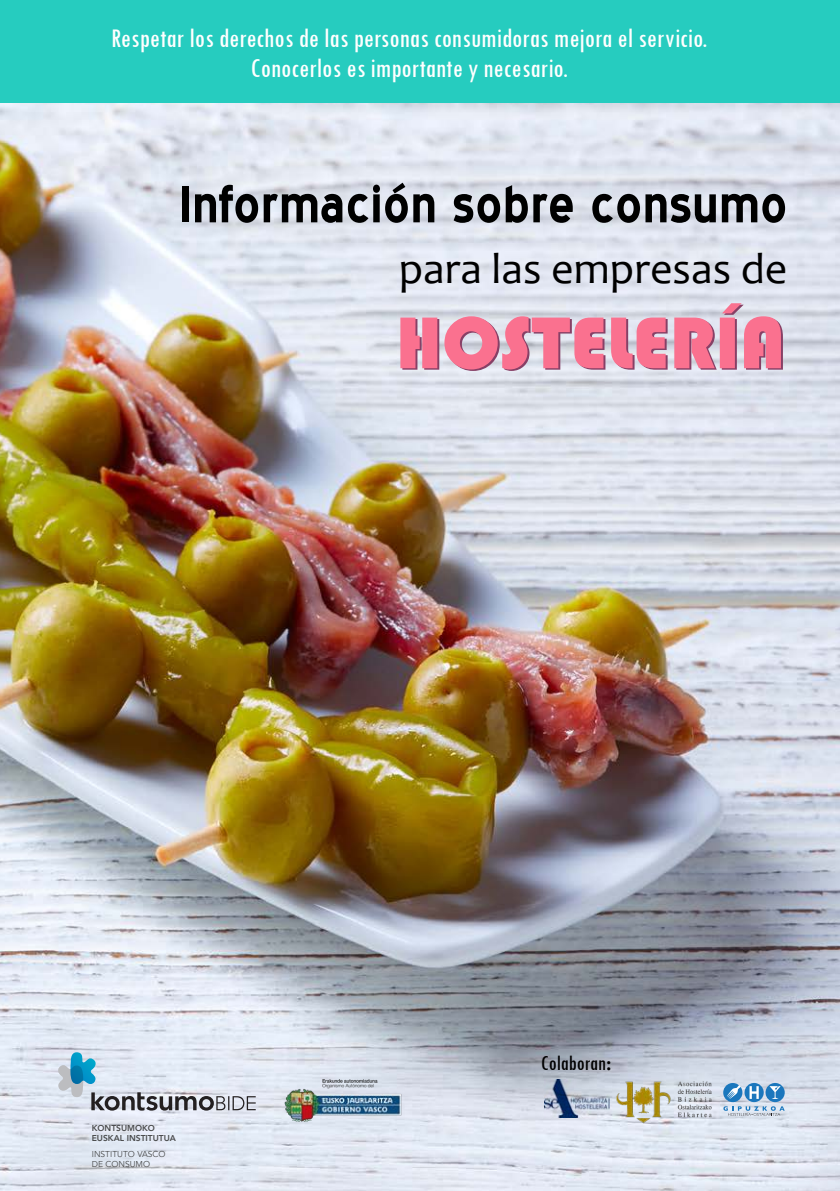
<style>
.page{position:relative;width:840px;height:1191px;background:#fff}
.page>*{position:absolute;margin:0;border:0;box-sizing:border-box;transform-origin:0 0}
.t1{font:76px "Bauhaus 93";color:#874066}
.t2{font:700 50px "Blue Highway";color:#000}
.t3{font:44px "Candara";color:#000}
.t4{font:condensed 28px "Tw Cen";color:#fff}
.t5{font:condensed 21.8px "Tw Cen";color:#000}
.t6{font:800 8.4px "Avenir LT Std";color:#494a4b}
.t7{font:8.4px "Avenir LT Std";color:#494a4b}
.s1{font-weight:700}
</style>
<div class="page">
<img style="left:0;top:102px;width:839px;height:1089px">
<div style="left:0;top:0;width:839px;height:102px;background:#26ccbf"></div>
<img style="left:273px;top:1065px;width:139px;height:66px">
<svg style="left:58px;top:1052px;width:197px;height:58px;background:#c2ceda"></svg>
<img style="left:544px;top:1079px;width:64px;height:38px">
<svg style="left:722px;top:1082px;width:62px;height:34px;background:#92b8d8"></svg>
<img style="left:614px;top:1079px;width:99px;height:45px">
<p class="t4" style="left:111px;top:22px;width:597px">Respetar los derechos de las personas consumidoras mejora el servicio.</p>
<p class="t4" style="left:250px;top:52px;width:319px">Conocerlos es importante y necesario.</p>
<p class="t2" style="left:179px;top:175px;width:609px">Información sobre consumo</p>
<p class="t3" style="left:398px;top:241px;width:390px">para las empresas de</p>
<p class="t1" style="left:397px;top:301px;width:391px">HOSTELERÍA</p>
<p class="t6" style="left:92px;top:1122px;width:65px">KONTSUMOKO</p>
<p class="t6" style="left:92px;top:1133px;width:86px">EUSKAL INSTITUTUA</p>
<p class="t7" style="left:92px;top:1149px;width:75px">INSTITUTO VASCO</p>
<p class="t7" style="left:92px;top:1159px;width:60px">DE CONSUMO</p>
<p class="t5" style="left:540px;top:1050px;width:72px">Colaboran<span class="s1">:</span></p>
</div>
